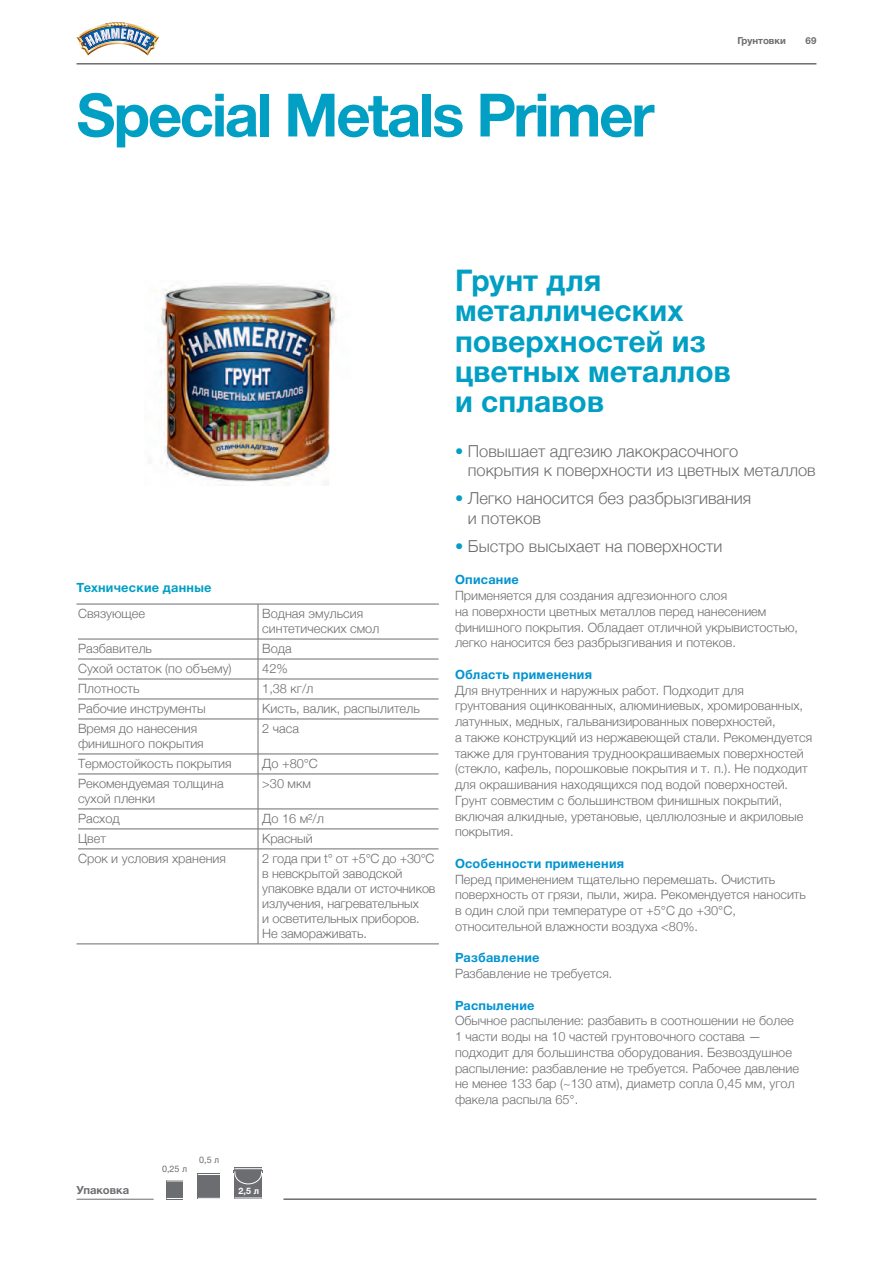
<style>
.page{position:relative;width:893px;height:1263px;background:#fff}
.page>*{position:absolute;margin:0;border:0;box-sizing:border-box;transform-origin:0 0}
.t1{font:700 60px "Helvetica Neue Cyr";letter-spacing:-.04em;color:#009fc3}
.t2{font:700 30px/30px "Helvetica Neue Cyr";letter-spacing:.005em;color:#009fc3}
.t3{font:300 16.5px/19.5px "Helvetica Neue";color:#6c6d70}
.t4{font:300 12.75px/15.8px "Helvetica Neue";color:#6c6d70}
.t5{font:700 12.75px "Helvetica Neue Cyr";letter-spacing:.02em;color:#0093d0}
.t6{font:700 12.75px "Helvetica Neue Cyr";letter-spacing:.02em;color:#009fc3}
.t7{font:700 11.25px "Helvetica Neue Cyr";color:#6c6d70}
.t8{font:700 9.75px "Helvetica Neue Cyr";color:#6c6d70}
.t9{font:9px "Helvetica Neue Cyr";color:#6c6d70}
.t10{font:700 9px "Helvetica Neue Cyr";color:#fff}
.s1{color:#009fc3}
</style>
<div class="page">
<div style="left:235px;top:1167px;width:27px;height:32px;background:#6c6d70"></div>
<svg style="left:235px;top:1197px;width:27px;height:1px"></svg>
<hr style="left:233px;top:1170px;width:30px;height:3px;background:#6c6d70">
<svg style="left:234px;top:1168px;width:28px;height:17px"></svg>
<hr style="left:77px;top:63px;width:739px;height:2px;background:#6c6d70">
<hr style="left:283px;top:1198px;width:533px;height:2px;background:#6c6d70">
<img style="left:77px;top:22px;width:82px;height:33px">
<hr style="left:77px;top:1199px;width:77px;height:1px;background:#6c6d70">
<hr style="left:78px;top:639px;width:180px;height:1px;background:#6c6d70">
<hr style="left:78px;top:659px;width:180px;height:1px;background:#6c6d70">
<hr style="left:78px;top:679px;width:180px;height:1px;background:#6c6d70">
<hr style="left:78px;top:699px;width:180px;height:1px;background:#6c6d70">
<hr style="left:78px;top:719px;width:180px;height:1px;background:#6c6d70">
<hr style="left:78px;top:754px;width:180px;height:1px;background:#6c6d70">
<hr style="left:78px;top:774px;width:180px;height:1px;background:#6c6d70">
<hr style="left:78px;top:809px;width:180px;height:1px;background:#6c6d70">
<hr style="left:78px;top:829px;width:180px;height:1px;background:#6c6d70">
<hr style="left:77px;top:604px;width:181px;height:1px;background:#6c6d70">
<hr style="left:258px;top:604px;width:181px;height:1px;background:#6c6d70">
<hr style="left:258px;top:604px;width:1px;height:35px;background:#6c6d70">
<hr style="left:258px;top:639px;width:181px;height:1px;background:#6c6d70">
<hr style="left:258px;top:659px;width:181px;height:1px;background:#6c6d70">
<hr style="left:258px;top:679px;width:181px;height:1px;background:#6c6d70">
<hr style="left:258px;top:699px;width:181px;height:1px;background:#6c6d70">
<svg style="left:258px;top:639px;width:1px;height:80px"></svg>
<hr style="left:258px;top:719px;width:181px;height:1px;background:#6c6d70">
<hr style="left:258px;top:719px;width:1px;height:35px;background:#6c6d70">
<hr style="left:258px;top:754px;width:181px;height:1px;background:#6c6d70">
<svg style="left:258px;top:754px;width:1px;height:20px"></svg>
<hr style="left:258px;top:774px;width:181px;height:1px;background:#6c6d70">
<hr style="left:258px;top:774px;width:1px;height:35px;background:#6c6d70">
<hr style="left:258px;top:809px;width:181px;height:1px;background:#6c6d70">
<hr style="left:258px;top:829px;width:181px;height:1px;background:#6c6d70">
<svg style="left:258px;top:809px;width:1px;height:40px"></svg>
<hr style="left:258px;top:944px;width:181px;height:1px;background:#6c6d70">
<hr style="left:258px;top:849px;width:181px;height:1px;background:#6c6d70">
<hr style="left:78px;top:849px;width:180px;height:1px;background:#6c6d70">
<hr style="left:258px;top:849px;width:1px;height:95px;background:#6c6d70">
<hr style="left:77px;top:944px;width:181px;height:1px;background:#6c6d70">
<div style="left:167px;top:1180px;width:16px;height:19px;background:#6c6d70"></div>
<svg style="left:167px;top:1180px;width:16px;height:1px"></svg>
<svg style="left:167px;top:1198px;width:16px;height:1px"></svg>
<div style="left:198px;top:1173px;width:22px;height:26px;background:#6c6d70"></div>
<svg style="left:198px;top:1174px;width:22px;height:1px"></svg>
<svg style="left:198px;top:1198px;width:22px;height:1px"></svg>
<img style="left:160px;top:284px;width:177px;height:202px">
<h1 class="t1" style="left:77px;top:82px;width:579px">Special Metals Primer</h1>
<p class="t8" style="left:737px;top:35px;width:50px">Грунтовки</p>
<p class="t8" style="left:806px;top:35px;width:12px">69</p>
<h2 class="t2" style="left:455px;top:266px;width:277px">Грунт для металлических поверхностей из цветных металлов и сплавов</h2>
<p class="t6" style="left:77px;top:580px;width:136px">Технические данные</p>
<p class="t4" style="left:78px;top:605px;width:69px">Связующее</p>
<p class="t4" style="left:262px;top:606px;width:119px;line-height:15px">Водная эмульсия синтетических смол</p>
<p class="t4" style="left:78px;top:640px;width:75px">Разбавитель</p>
<p class="t4" style="left:262px;top:640px;width:31px">Вода</p>
<p class="t4" style="left:78px;top:660px;width:155px">Сухой остаток (по объему)</p>
<p class="t4" style="left:262px;top:660px;width:27px">42%</p>
<p class="t4" style="left:78px;top:680px;width:63px">Плотность</p>
<p class="t4" style="left:262px;top:680px;width:53px">1,38 кг/л</p>
<p class="t4" style="left:78px;top:700px;width:129px">Рабочие инструменты</p>
<p class="t4" style="left:262px;top:700px;width:159px">Кисть, валик, распылитель</p>
<p class="t4" style="left:78px;top:721px;width:127px;line-height:15px">Время до нанесения финишного покрытия</p>
<p class="t4" style="left:262px;top:720px;width:38px">2 часа</p>
<p class="t4" style="left:78px;top:755px;width:155px">Термостойкость покрытия</p>
<p class="t4" style="left:262px;top:755px;width:57px">До +80°С</p>
<p class="t4" style="left:78px;top:776px;width:147px;line-height:15px">Рекомендуемая толщина сухой пленки</p>
<p class="t4" style="left:262px;top:775px;width:50px">&gt;30 мкм</p>
<p class="t4" style="left:78px;top:810px;width:43px">Расход</p>
<p class="t4" style="left:262px;top:810px;width:63px">До 16 м²/л</p>
<p class="t4" style="left:78px;top:830px;width:29px">Цвет</p>
<p class="t4" style="left:262px;top:830px;width:52px">Красный</p>
<p class="t4" style="left:78px;top:850px;width:149px">Срок и условия хранения</p>
<p class="t4" style="left:262px;top:850px;width:175px;line-height:15px">2 года при t° от +5°С до +30°С в невскрытой заводской упаковке вдали от источников излучения, нагревательных<br>и осветительных приборов.<br>Не замораживать.</p>
<p class="t3" style="left:468px;top:440px;width:349px;text-indent:-13px"><span class="s1">•</span> Повышает адгезию лакокрасочного<br>покрытия к поверхности из цветных металлов</p>
<p class="t3" style="left:468px;top:488px;width:285px;text-indent:-13px"><span class="s1">•</span> Легко наносится без разбрызгивания и потеков</p>
<p class="t3" style="left:455px;top:536px;width:269px"><span class="s1">•</span> Быстро высыхает на поверхности</p>
<p class="t5" style="left:455px;top:573px;width:65px">Описание</p>
<p class="t4" style="left:455px;top:587px;width:345px">Применяется для создания адгезионного слоя<br>на поверхности цветных металлов перед нанесением финишного покрытия. Обладает отличной укрывистостью, легко наносится без разбрызгивания и потеков.</p>
<p class="t5" style="left:455px;top:667px;width:139px">Область применения</p>
<p class="t4" style="left:455px;top:682px;width:359px">Для внутренних и наружных работ. Подходит для грунтования оцинкованных, алюминиевых, хромированных, латунных, медных, гальванизированных поверхностей,<br>а также конструкций из нержавеющей стали. Рекомендуется также для грунтования трудноокрашиваемых поверхностей (стекло, кафель, порошковые покрытия и т. п.). Не подходит для окрашивания находящихся под водой поверхностей.<br>Грунт совместим с большинством финишных покрытий, включая алкидные, уретановые, целлюлозные и акриловые покрытия.</p>
<p class="t5" style="left:455px;top:856px;width:171px">Особенности применения</p>
<p class="t4" style="left:455px;top:871px;width:352px">Перед применением тщательно перемешать. Очистить поверхность от грязи, пыли, жира. Рекомендуется наносить в один слой при температуре от +5°С до +30°С, относительной влажности воздуха &lt;80%.</p>
<p class="t5" style="left:455px;top:951px;width:86px">Разбавление</p>
<p class="t4" style="left:455px;top:965px;width:159px">Разбавление не требуется.</p>
<p class="t5" style="left:455px;top:998px;width:81px">Распыление</p>
<p class="t4" style="left:455px;top:1012px;width:346px">Обычное распыление: разбавить в соотношении не более 1 части воды на 10 частей грунтовочного состава — подходит для большинства оборудования. Безвоздушное распыление: разбавление не требуется. Рабочее давление не менее 133 бар (~130 атм), диаметр сопла 0,45 мм, угол факела распыла 65°.</p>
<p class="t7" style="left:77px;top:1183px;width:54px">Упаковка</p>
<p class="t9" style="left:162px;top:1164px;width:27px">0,25 л</p>
<p class="t9" style="left:199px;top:1155px;width:22px">0,5 л</p>
<p class="t10" style="left:239px;top:1186px;width:22px">2,5 л</p>
</div>
